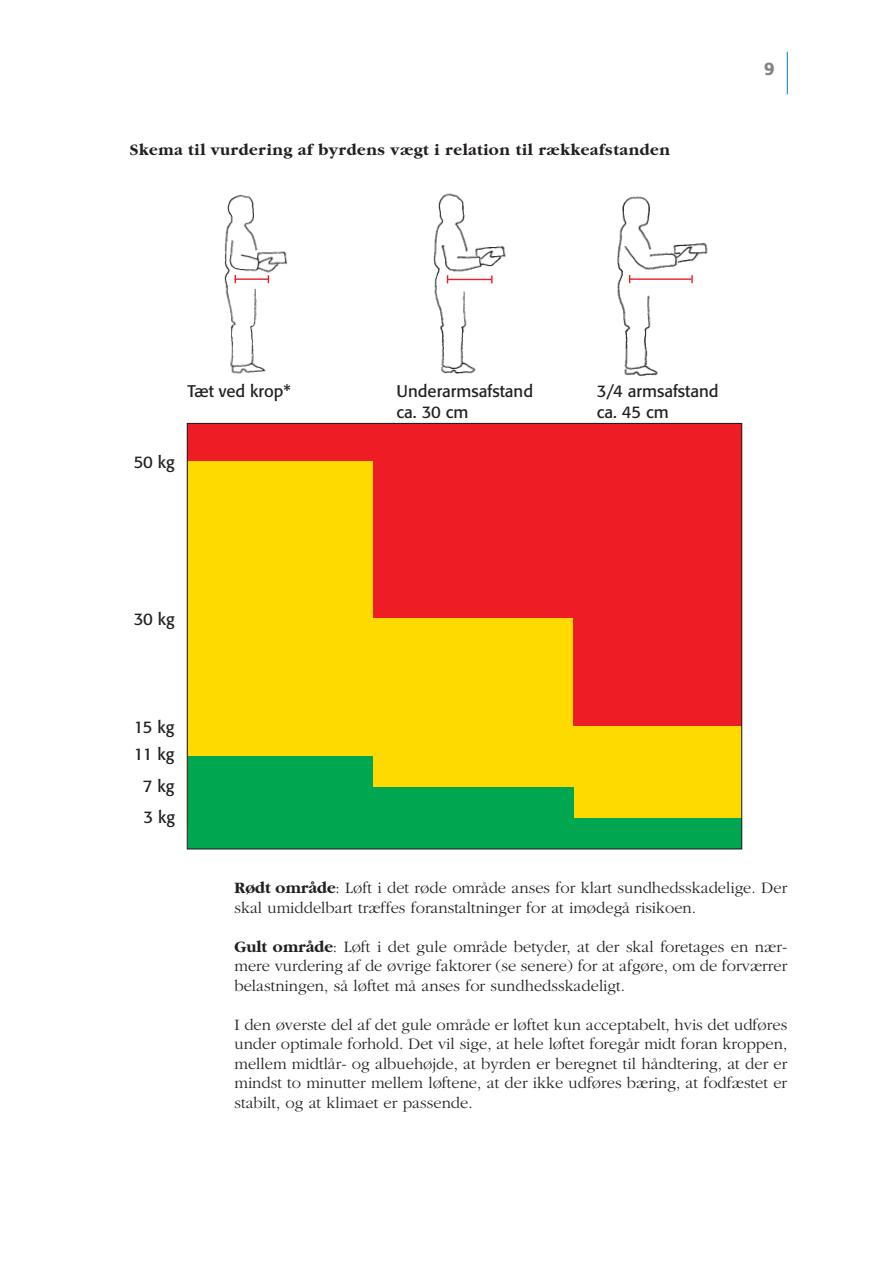
<style>
.page{position:relative;width:893px;height:1263px;background:#fff}
.page>*{position:absolute;margin:0;border:0;box-sizing:border-box;transform-origin:0 0}
.t1{font:500 18px "Formata";color:#808284}
.t2{font:16.65px/27px "Formata";color:#231f1f}
.t3{font:300 16.5px/19.5px "Garamond";color:#231f1f;text-align:justify}
.t4{font:700 16.5px "Garamond";letter-spacing:.03em;color:#231f1f}
.s1{color:#fff}
.s2{font-weight:700}
</style>
<div class="page">
<svg style="left:186px;top:51px;width:602px;height:799px"></svg>
<p class="t4" style="left:130px;top:144px;width:542px">Skema til vurdering af byrdens vægt i relation til rækkeafstanden</p>
<p class="t1" style="left:764px;top:60px;width:12px">9</p>
<p class="t2" style="left:188px;top:379px;width:105px">Tæt ved krop*</p>
<p class="t2" style="left:397px;top:379px;width:138px">Underarmsafstand</p>
<p class="t2" style="left:597px;top:379px;width:123px">3/4 armsafstand</p>
<p class="t2" style="left:397px;top:400px;width:73px">ca. 30 cm</p>
<p class="t2" style="left:597px;top:400px;width:74px">ca. 45 cm</p>
<p class="t2" style="left:134px;top:450px;width:43px">50 kg</p>
<p class="t2" style="left:134px;top:607px;width:43px">30 kg</p>
<p class="t2" style="left:134px;top:715px;width:42px">15 kg<br>11 kg</p>
<p class="t2" style="left:134px;top:771px;width:43px;line-height:31px"><span class="s1">0</span>7 kg<br><span class="s1">0</span>3 kg</p>
<p class="t3" style="left:234px;top:879px;width:554px"><span class="s2">Rødt område</span>: Løft i det røde område anses for klart sundhedsskadelige. Der skal umiddelbart træffes foranstaltninger for at imødegå risikoen.</p>
<p class="t3" style="left:234px;top:938px;width:554px"><span class="s2">Gult område</span>: Løft i det gule område betyder, at der skal foretages en nær&shy;mere vurdering af de øvrige faktorer (se senere) for at afgøre, om de forværrer belastningen, så løftet må anses for sundhedsskadeligt.</p>
<p class="t3" style="left:234px;top:1016px;width:554px">I den øverste del af det gule område er løftet kun acceptabelt, hvis det udføres under optimale forhold. Det vil sige, at hele løftet foregår midt foran kroppen, mellem midtlår- og albuehøjde, at byrden er beregnet til håndtering, at der er mindst to minutter mellem løftene, at der ikke udføres bæring, at fodfæstet er stabilt, og at klimaet er passende.</p>
</div>
